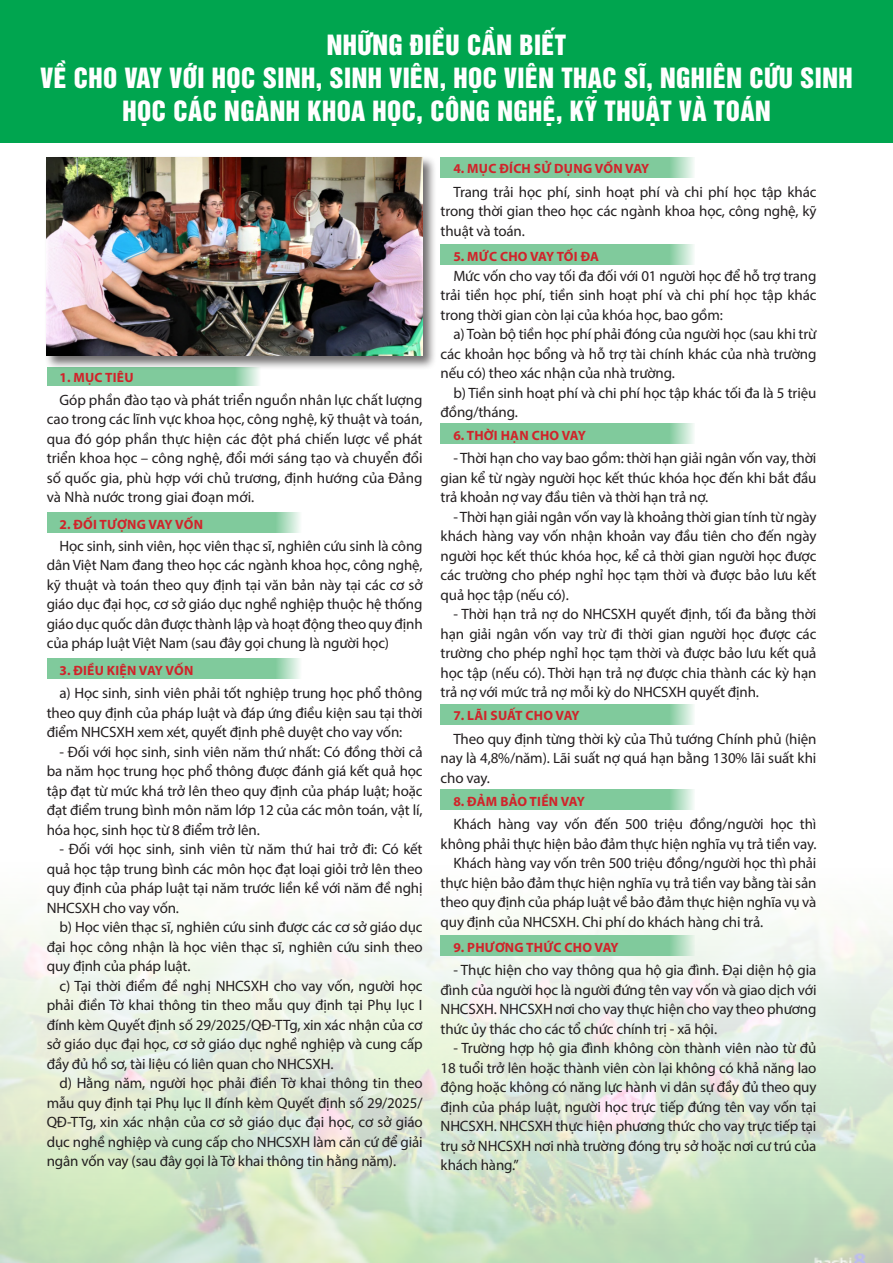
<style>
.page{position:relative;width:893px;height:1263px;background:#fff}
.page>*{position:absolute;margin:0;border:0;box-sizing:border-box;transform-origin:0 0}
.t1{font:25.5px "UTM Helvet Ins";letter-spacing:.02em;color:#fff}
.t2{font:15px/19.5px "Myriad Pro";letter-spacing:-.01em;color:#231f20;text-align:justify}
.t3{font:700 13.5px "Myriad Pro";letter-spacing:.02em;color:#d1232a}
</style>
<div class="page">
<div style="left:47px;top:367px;width:213px;height:18px;background:#80ca9c"></div>
<div style="left:0;top:0;width:893px;height:142px;background:#00a54f"></div>
<div style="left:47px;top:512px;width:254px;height:21px;background:#80ca9c"></div>
<div style="left:45px;top:155px;width:392px;height:215px;background:#231f20;opacity:.65"></div>
<img style="left:47px;top:157px;width:376px;height:199px">
<div style="left:47px;top:659px;width:254px;height:20px;background:#80ca9c"></div>
<div style="left:441px;top:157px;width:254px;height:20px;background:#80ca9c"></div>
<div style="left:441px;top:244px;width:254px;height:21px;background:#80ca9c"></div>
<div style="left:441px;top:424px;width:254px;height:20px;background:#80ca9c"></div>
<div style="left:441px;top:704px;width:254px;height:20px;background:#80ca9c"></div>
<div style="left:441px;top:790px;width:254px;height:20px;background:#80ca9c"></div>
<div style="left:441px;top:936px;width:254px;height:20px;background:#80ca9c"></div>
<p class="t1" style="left:327px;top:24px;width:241px">NHỮNG ĐIỀU CẦN BIẾT</p>
<p class="t1" style="left:40px;top:57px;width:814px">VỀ CHO VAY VỚI HỌC SINH, SINH VIÊN, HỌC VIÊN THẠC SĨ, NGHIÊN CỨU SINH</p>
<p class="t1" style="left:123px;top:90px;width:650px">HỌC CÁC NGÀNH KHOA HỌC, CÔNG NGHỆ, KỸ THUẬT VÀ TOÁN</p>
<p class="t3" style="left:60px;top:368px;width:76px">1. MỤC TIÊU</p>
<p class="t2" style="left:47px;top:390px;width:377px;text-indent:13px">Góp phần đào tạo và phát triển nguồn nhân lực chất lượng cao trong các lĩnh vực khoa học, công nghệ, kỹ thuật và toán, qua đó góp phần thực hiện các đột phá chiến lược về phát triển khoa học – công nghệ, đổi mới sáng tạo và chuyển đổi số quốc gia, phù hợp với chủ trương, định hướng của Đảng và Nhà nước trong giai đoạn mới.</p>
<p class="t3" style="left:60px;top:515px;width:145px">2. ĐỐI TƯỢNG VAY VỐN</p>
<p class="t2" style="left:47px;top:535px;width:377px;text-indent:13px">Học sinh, sinh viên, học viên thạc sĩ, nghiên cứu sinh là công dân Việt Nam đang theo học các ngành khoa học, công nghệ, kỹ thuật và toán theo quy định tại văn bản này tại các cơ sở giáo dục đại học, cơ sở giáo dục nghề nghiệp thuộc hệ thống giáo dục quốc dân được thành lập và hoạt động theo quy định của pháp luật Việt Nam (sau đây gọi chung là người học)</p>
<p class="t3" style="left:60px;top:662px;width:136px">3. ĐIỀU KIỆN VAY VỐN</p>
<p class="t2" style="left:47px;top:683px;width:377px;text-indent:13px">a) Học sinh, sinh viên phải tốt nghiệp trung học phổ thông theo quy định của pháp luật và đáp ứng điều kiện sau tại thời điểm NHCSXH xem xét, quyết định phê duyệt cho vay vốn:</p>
<p class="t2" style="left:47px;top:742px;width:377px;text-indent:13px">- Đối với học sinh, sinh viên năm thứ nhất: Có đồng thời cả ba năm học trung học phổ thông được đánh giá kết quả học tập đạt từ mức khá trở lên theo quy định của pháp luật; hoặc đạt điểm trung bình môn năm lớp 12 của các môn toán, vật lí, hóa học, sinh học từ 8 điểm trở lên.</p>
<p class="t2" style="left:47px;top:839px;width:377px;text-indent:13px">- Đối với học sinh, sinh viên từ năm thứ hai trở đi: Có kết quả học tập trung bình các môn học đạt loại giỏi trở lên theo quy định của pháp luật tại năm trước liền kề với năm đề nghị NHCSXH cho vay vốn.</p>
<p class="t2" style="left:47px;top:917px;width:377px;text-indent:13px">b) Học viên thạc sĩ, nghiên cứu sinh được các cơ sở giáo dục đại học công nhận là học viên thạc sĩ, nghiên cứu sinh theo quy định của pháp luật.</p>
<p class="t2" style="left:47px;top:976px;width:377px;text-indent:13px">c) Tại thời điểm đề nghị NHCSXH cho vay vốn, người học phải điền Tờ khai thông tin theo mẫu quy định tại Phụ lục I đính kèm Quyết định số 29/2025/QĐ-TTg, xin xác nhận của cơ sở giáo dục đại học, cơ sở giáo dục nghề nghiệp và cung cấp đầy đủ hồ sơ, tài liệu có liên quan cho NHCSXH.</p>
<p class="t2" style="left:47px;top:1073px;width:377px;text-indent:13px">d) Hằng năm, người học phải điền Tờ khai thông tin theo mẫu quy định tại Phụ lục II đính kèm Quyết định số 29/2025/ QĐ-TTg, xin xác nhận của cơ sở giáo dục đại học, cơ sở giáo dục nghề nghiệp và cung cấp cho NHCSXH làm căn cứ để giải ngân vốn vay (sau đây gọi là Tờ khai thông tin hằng năm).</p>
<p class="t3" style="left:453px;top:160px;width:197px">4. MỤC ĐÍCH SỬ DỤNG VỐN VAY</p>
<p class="t2" style="left:441px;top:182px;width:377px;text-indent:13px">Trang trải học phí, sinh hoạt phí và chi phí học tập khác trong thời gian theo học các ngành khoa học, công nghệ, kỹ thuật và toán.</p>
<p class="t3" style="left:453px;top:247px;width:147px">5. MỨC CHO VAY TỐI ĐA</p>
<p class="t2" style="left:441px;top:266px;width:377px;text-indent:13px">Mức vốn cho vay tối đa đối với 01 người học để hỗ trợ trang trải tiền học phí, tiền sinh hoạt phí và chi phí học tập khác trong thời gian còn lại của khóa học, bao gồm:</p>
<p class="t2" style="left:441px;top:324px;width:377px;text-indent:13px">a) Toàn bộ tiền học phí phải đóng của người học (sau khi trừ các khoản học bổng và hỗ trợ tài chính khác của nhà trường nếu có) theo xác nhận của nhà trường.</p>
<p class="t2" style="left:441px;top:383px;width:377px;text-indent:13px">b) Tiền sinh hoạt phí và chi phí học tập khác tối đa là 5 triệu đồng/tháng.</p>
<p class="t3" style="left:453px;top:426px;width:134px">6. THỜI HẠN CHO VAY</p>
<p class="t2" style="left:441px;top:448px;width:377px;text-indent:13px">- Thời hạn cho vay bao gồm: thời hạn giải ngân vốn vay, thời gian kể từ ngày người học kết thúc khóa học đến khi bắt đầu trả khoản nợ vay đầu tiên và thời hạn trả nợ.</p>
<p class="t2" style="left:441px;top:506px;width:377px;text-indent:13px">- Thời hạn giải ngân vốn vay là khoảng thời gian tính từ ngày khách hàng vay vốn nhận khoản vay đầu tiên cho đến ngày người học kết thúc khóa học, kể cả thời gian người học được các trường cho phép nghỉ học tạm thời và được bảo lưu kết quả học tập (nếu có).</p>
<p class="t2" style="left:441px;top:604px;width:377px;text-indent:13px">- Thời hạn trả nợ do NHCSXH quyết định, tối đa bằng thời hạn giải ngân vốn vay trừ đi thời gian người học được các trường cho phép nghỉ học tạm thời và được bảo lưu kết quả học tập (nếu có). Thời hạn trả nợ được chia thành các kỳ hạn trả nợ với mức trả nợ mỗi kỳ do NHCSXH quyết định.</p>
<p class="t3" style="left:453px;top:707px;width:128px">7. LÃI SUẤT CHO VAY</p>
<p class="t2" style="left:441px;top:729px;width:377px;text-indent:13px">Theo quy định từng thời kỳ của Thủ tướng Chính phủ (hiện nay là 4,8%/năm). Lãi suất nợ quá hạn bằng 130% lãi suất khi cho vay.</p>
<p class="t3" style="left:453px;top:792px;width:133px">8. ĐẢM BẢO TIỀN VAY</p>
<p class="t2" style="left:441px;top:814px;width:377px;text-align:right">Khách hàng vay vốn đến 500 triệu đồng/người học thì không phải thực hiện bảo đảm thực hiện nghĩa vụ trả tiền vay.</p>
<p class="t2" style="left:441px;top:853px;width:377px;text-indent:13px">Khách hàng vay vốn trên 500 triệu đồng/người học thì phải thực hiện bảo đảm thực hiện nghĩa vụ trả tiền vay bằng tài sản theo quy định của pháp luật về bảo đảm thực hiện nghĩa vụ và quy định của NHCSXH. Chi phí do khách hàng chi trả.</p>
<p class="t3" style="left:453px;top:939px;width:167px">9. PHƯƠNG THỨC CHO VAY</p>
<p class="t2" style="left:441px;top:960px;width:377px;text-indent:13px">- Thực hiện cho vay thông qua hộ gia đình. Đại diện hộ gia đình của người học là người đứng tên vay vốn và giao dịch với NHCSXH. NHCSXH nơi cho vay thực hiện cho vay theo phương thức ủy thác cho các tổ chức chính trị - xã hội.</p>
<p class="t2" style="left:441px;top:1038px;width:377px;text-indent:13px">- Trường hợp hộ gia đình không còn thành viên nào từ đủ 18 tuổi trở lên hoặc thành viên còn lại không có khả năng lao động hoặc không có năng lực hành vi dân sự đầy đủ theo quy định của pháp luật, người học trực tiếp đứng tên vay vốn tại NHCSXH. NHCSXH thực hiện phương thức cho vay trực tiếp tại trụ sở NHCSXH nơi nhà trường đóng trụ sở hoặc nơi cư trú của khách hàng.”</p>
</div>
